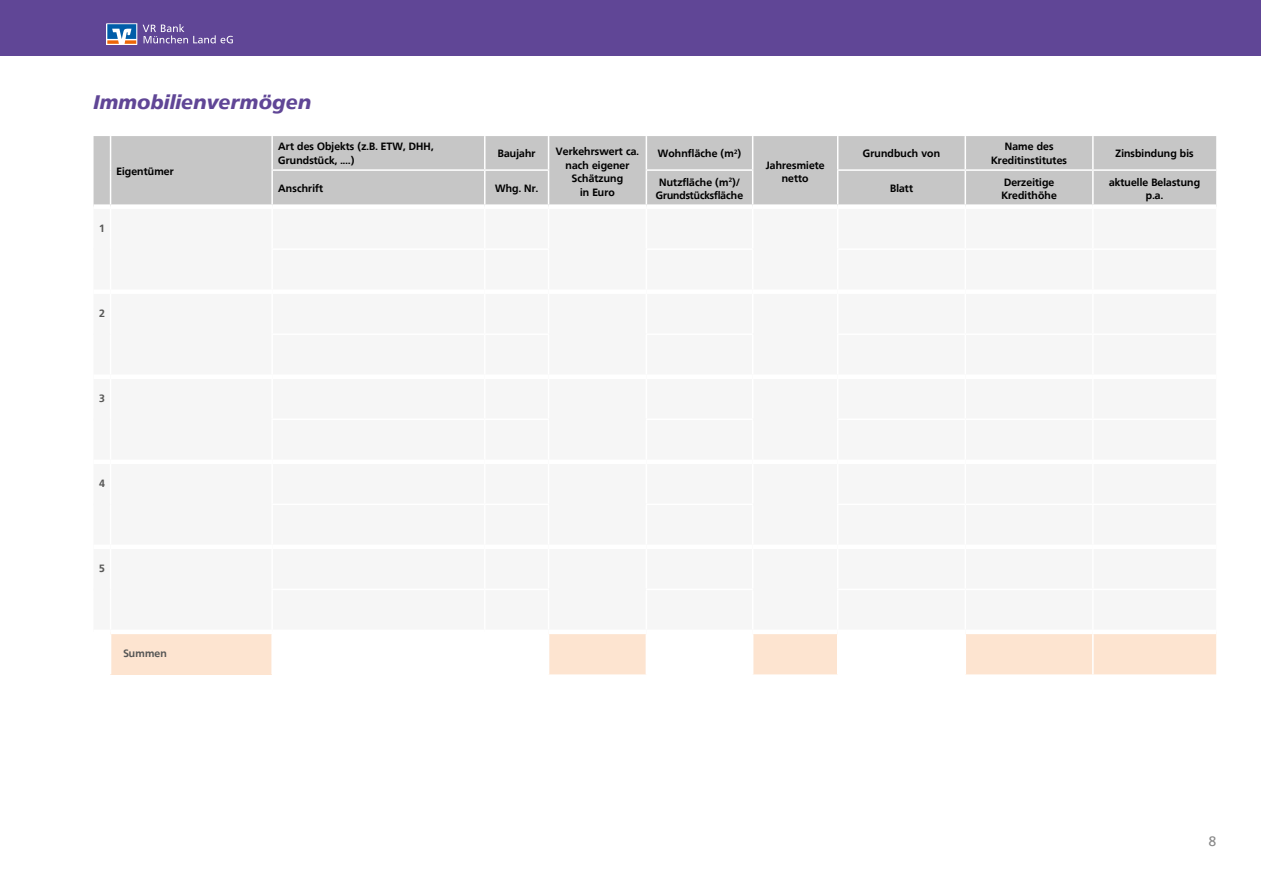
<style>
.page{position:relative;width:1263px;height:893px;background:#fff}
.page>*{position:absolute;margin:0;border:0;box-sizing:border-box;transform-origin:0 0}
.t1{font:italic 900 19.5px "Frutiger VR";letter-spacing:.005em;color:#604696}
.t2{font:13.5px "Frutiger VR";color:#878787}
.t3{font:700 10.5px/13.5px "Frutiger VR";letter-spacing:.015em;color:#000;text-align:center}
.t4{font:700 10.5px "Frutiger VR";letter-spacing:.015em;color:#575756}
</style>
<div class="page">
<div style="left:0;top:0;width:1261px;height:55px;background:#604696"></div>
<div style="left:106px;top:23px;width:31px;height:22px;border:1px solid #fff"></div>
<svg style="left:107px;top:24px;width:29px;height:20px"></svg>
<svg style="left:143px;top:24px;width:90px;height:19px"></svg>
<div style="left:94px;top:136px;width:1122px;height:68px;background:#c6c6c6"></div>
<svg style="left:111px;top:634px;width:1105px;height:40px"></svg>
<hr style="left:271px;top:634px;width:2px;height:40px;background:#fff">
<hr style="left:484px;top:634px;width:1px;height:40px;background:#fff">
<hr style="left:548px;top:634px;width:1px;height:40px;background:#fff">
<hr style="left:646px;top:634px;width:1px;height:40px;background:#fff">
<hr style="left:752px;top:634px;width:1px;height:40px;background:#fff">
<hr style="left:837px;top:634px;width:1px;height:40px;background:#fff">
<hr style="left:964px;top:634px;width:2px;height:40px;background:#fff">
<hr style="left:1092px;top:634px;width:2px;height:40px;background:#fff">
<hr style="left:271px;top:136px;width:2px;height:33px;background:#fff">
<hr style="left:484px;top:136px;width:1px;height:33px;background:#fff">
<hr style="left:548px;top:136px;width:1px;height:33px;background:#fff">
<hr style="left:485px;top:169px;width:64px;height:2px;background:#fff">
<hr style="left:548px;top:171px;width:1px;height:33px;background:#fff">
<hr style="left:646px;top:136px;width:1px;height:33px;background:#fff">
<hr style="left:752px;top:136px;width:1px;height:33px;background:#fff">
<hr style="left:837px;top:136px;width:1px;height:33px;background:#fff">
<hr style="left:964px;top:136px;width:2px;height:33px;background:#fff">
<hr style="left:1092px;top:136px;width:2px;height:33px;background:#fff">
<hr style="left:271px;top:169px;width:214px;height:2px;background:#fff">
<hr style="left:271px;top:171px;width:2px;height:33px;background:#fff">
<hr style="left:484px;top:171px;width:1px;height:33px;background:#fff">
<hr style="left:646px;top:169px;width:107px;height:2px;background:#fff">
<hr style="left:646px;top:171px;width:1px;height:33px;background:#fff">
<hr style="left:752px;top:171px;width:1px;height:33px;background:#fff">
<hr style="left:837px;top:169px;width:128px;height:2px;background:#fff">
<hr style="left:837px;top:171px;width:1px;height:33px;background:#fff">
<hr style="left:965px;top:169px;width:128px;height:2px;background:#fff">
<hr style="left:964px;top:171px;width:2px;height:33px;background:#fff">
<hr style="left:1093px;top:169px;width:123px;height:2px;background:#fff">
<hr style="left:1092px;top:171px;width:2px;height:33px;background:#fff">
<hr style="left:110px;top:136px;width:1px;height:34px;background:#fff">
<hr style="left:110px;top:170px;width:1px;height:34px;background:#fff">
<hr style="left:753px;top:248px;width:84px;height:2px;background:#f6f6f6">
<hr style="left:753px;top:333px;width:84px;height:2px;background:#f6f6f6">
<hr style="left:753px;top:418px;width:84px;height:2px;background:#f6f6f6">
<hr style="left:753px;top:504px;width:84px;height:1px;background:#f6f6f6">
<hr style="left:753px;top:589px;width:84px;height:1px;background:#f6f6f6">
<hr style="left:549px;top:248px;width:97px;height:2px;background:#f6f6f6">
<hr style="left:549px;top:333px;width:97px;height:2px;background:#f6f6f6">
<hr style="left:549px;top:418px;width:97px;height:2px;background:#f6f6f6">
<hr style="left:549px;top:504px;width:97px;height:1px;background:#f6f6f6">
<hr style="left:549px;top:589px;width:97px;height:1px;background:#f6f6f6">
<h1 class="t1" style="left:94px;top:90px;width:219px">Immobilienvermögen</h1>
<p class="t3" style="left:117px;top:165px;width:59px">Eigentümer</p>
<p class="t4" style="left:99px;top:222px;width:7px">1</p>
<p class="t4" style="left:99px;top:307px;width:7px">2</p>
<p class="t4" style="left:99px;top:392px;width:7px">3</p>
<p class="t4" style="left:99px;top:477px;width:7px">4</p>
<p class="t4" style="left:99px;top:562px;width:7px">5</p>
<p class="t4" style="left:123px;top:647px;width:45px">Summen</p>
<p class="t3" style="left:278px;top:140px;width:157px;text-align:left">Art des Objekts (z.B. ETW, DHH,<br>Grundstück, ....)</p>
<p class="t3" style="left:498px;top:147px;width:39px">Baujahr</p>
<p class="t3" style="left:556px;top:145px;width:85px">Verkehrswert ca. nach eigener<br>Schätzung<br>in Euro</p>
<p class="t3" style="left:658px;top:147px;width:85px">Wohnfläche (m<sup>2</sup>)</p>
<p class="t3" style="left:863px;top:147px;width:79px">Grundbuch von</p>
<p class="t3" style="left:991px;top:140px;width:77px">Name des<br>Kreditinstitutes</p>
<p class="t3" style="left:1115px;top:147px;width:80px">Zinsbindung bis</p>
<p class="t3" style="left:766px;top:158px;width:60px">Jahresmiete netto</p>
<p class="t3" style="left:278px;top:182px;width:47px">Anschrift</p>
<p class="t3" style="left:495px;top:182px;width:45px">Whg. Nr.</p>
<p class="t3" style="left:656px;top:175px;width:89px">Nutzfläche (m<sup>2</sup>)/<br>Grundstücksfläche</p>
<p class="t3" style="left:890px;top:182px;width:24px">Blatt</p>
<p class="t3" style="left:1001px;top:175px;width:57px;text-align:left">Derzeitige<br>Kredithöhe</p>
<p class="t3" style="left:1109px;top:175px;width:93px">aktuelle Belastung p.a.</p>
<p class="t2" style="left:1209px;top:833px;width:9px">8</p>
</div>
